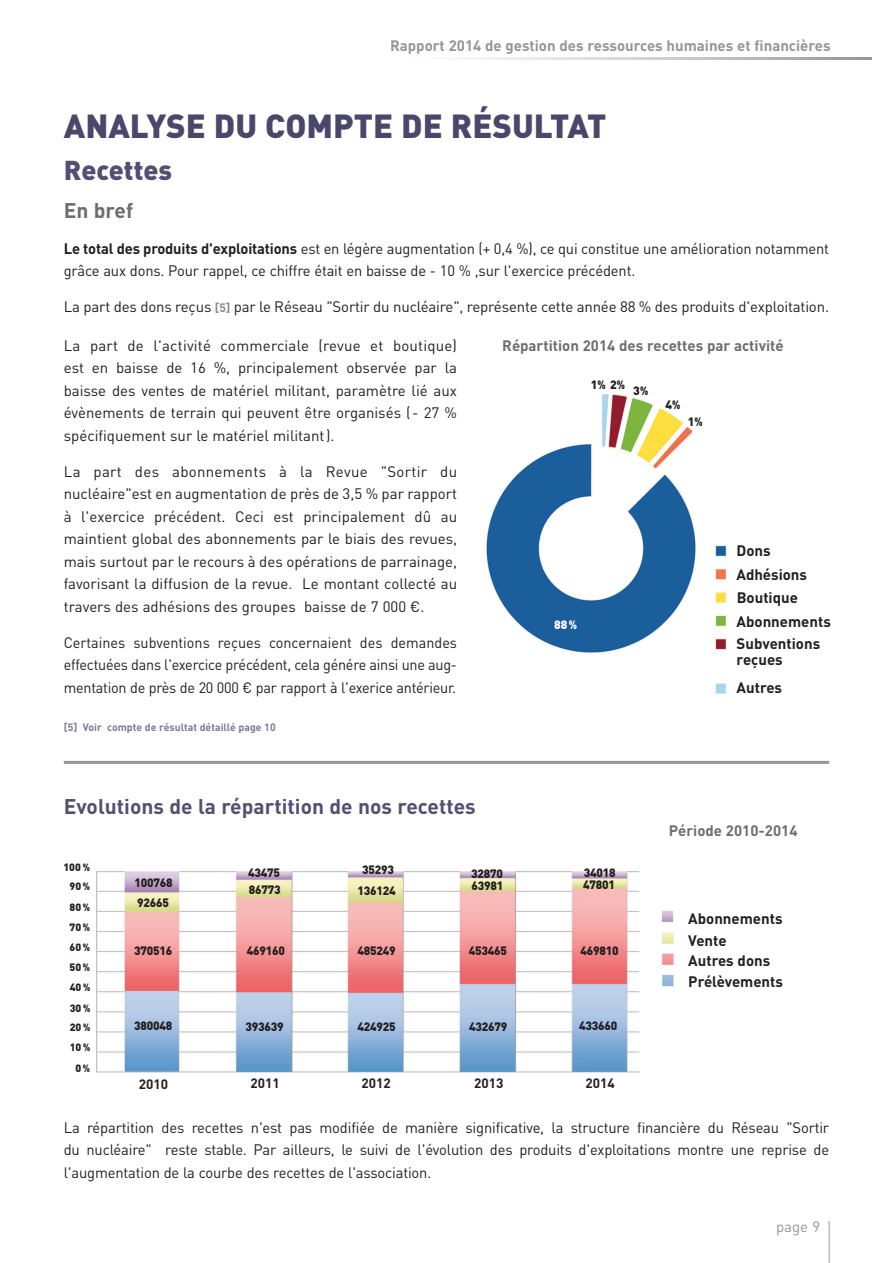
<style>
.page{position:relative;width:893px;height:1263px;background:#fff}
.page>*{position:absolute;margin:0;border:0;box-sizing:border-box;transform-origin:0 0}
.t1{font:900 33px "DIN Pro";color:#49486b}
.t2{font:900 27px "DIN Pro";color:#515071}
.t3{font:700 21px "DIN Pro";color:#515071}
.t4{font:700 21px "DIN Pro";color:#6c6d70}
.t5{font:15px/22.5px "DIN Pro";letter-spacing:-.01em;color:#231f20;text-align:justify}
.t6{font:15px/22.5px "DIN Pro";letter-spacing:-.01em;color:#231f20;text-align:justify;scale:.96 1}
.t7{font:700 15px/23.5px "DIN Pro";color:#231f20}
.t8{font:700 15px "DIN Pro";color:#939598}
.t9{font:700 15px "DIN Pro";color:#6c6d70}
.t10{font:15px "DIN Pro";color:#939598}
.t11{font:700 13.5px "DIN Pro";color:#231f20}
.t12{font:900 12px/17.2px "DIN Pro";letter-spacing:-.015em;color:#231f20}
.t13{font:900 12px "DIN Pro";color:#fff}
.t14{font:700 10.5px "DIN Pro";color:#7c7993}
.t15{font:900 10.5px/20.4px "DIN Pro";color:#231f20}
.s1{font-weight:700}
.s2{font-weight:700;font-size:12px;color:#87898c}
</style>
<div class="page">
<hr style="left:828px;top:1221px;width:2px;height:42px;background:#bcbdc0">
<img style="left:486px;top:394px;width:241px;height:300px">
<hr style="left:64px;top:761px;width:765px;height:3px;background:#95979a">
<img style="left:96px;top:871px;width:578px;height:202px">
<p class="t8" style="left:390px;top:35px;width:442px">Rapport 2014 de gestion des ressources humaines et financières</p>
<h1 class="t1" style="left:64px;top:103px;width:544px">ANALYSE DU COMPTE DE RÉSULTAT</h1>
<h2 class="t2" style="left:64px;top:152px;width:110px">Recettes</h2>
<h3 class="t4" style="left:64px;top:196px;width:71px">En bref</h3>
<p class="t5" style="left:64px;top:236px;width:767px"><span class="s1">Le total des produits d'exploitations</span> est en légère augmentation (+ 0,4 %), ce qui constitue une amélioration notamment grâce aux dons. Pour rappel, ce chiffre était en baisse de - 10 % ,sur l'exercice précédent.</p>
<p class="t5" style="left:64px;top:295px;width:767px">La part des dons reçus <span class="s2">[5]</span> par le Réseau "Sortir du nucléaire", représente cette année 88 % des produits d'exploitation.</p>
<p class="t5" style="left:64px;top:333px;width:395px">La part de l'activité commerciale (revue et boutique) est en baisse de 16 %, principalement observée par la baisse des ventes de matériel militant, paramètre lié aux évènements de terrain qui peuvent être organisés (- 27 % spécifiquement sur le matériel militant).</p>
<p class="t5" style="left:64px;top:459px;width:395px">La part des abonnements à la Revue "Sortir du nucléaire"est en augmentation de près de 3,5 % par rapport à l'exercice précédent. Ceci est principalement dû au maintient global des abonnements par le biais des revues, mais surtout par le recours à des opérations de parrainage, favorisant la diffusion de la revue. Le montant collecté au travers des adhésions des groupes baisse de 7 000 €.</p>
<p class="t6" style="left:64px;top:630px;width:411px">Certaines subventions reçues concernaient des demandes effectuées dans l'exercice précédent, cela génére ainsi une aug&shy;mentation de près de 20 000 € par rapport à l'exerice antérieur.</p>
<p class="t14" style="left:64px;top:720px;width:213px">[5] Voir compte de résultat détaillé page 10</p>
<p class="t9" style="left:502px;top:335px;width:283px">Répartition 2014 des recettes par activité</p>
<p class="t12" style="left:591px;top:375px;width:36px">1% 2%</p>
<p class="t12" style="left:633px;top:381px;width:16px">3%</p>
<p class="t12" style="left:665px;top:396px;width:16px">4%</p>
<p class="t12" style="left:688px;top:412px;width:16px">1%</p>
<p class="t7" style="left:736px;top:538px;width:96px">Dons<br>Adhésions<br>Boutique<br>Abonnements</p>
<p class="t7" style="left:737px;top:634px;width:85px;line-height:16.5px">Subventions reçues</p>
<p class="t7" style="left:737px;top:675px;width:47px">Autres</p>
<p class="t13" style="left:554px;top:616px;width:24px">88%</p>
<h3 class="t3" style="left:64px;top:792px;width:413px">Evolutions de la répartition de nos recettes</h3>
<p class="t15" style="left:63px;top:856px;width:28px">100 %</p>
<p class="t15" style="left:70px;top:875px;width:22px;line-height:21.1px">90%<br>80%</p>
<p class="t15" style="left:70px;top:916px;width:22px;text-align:justify">70% 60% 50% 40% 30%</p>
<p class="t15" style="left:70px;top:1017px;width:22px;text-align:center">20%<br>10%<br>0%</p>
<p class="t12" style="left:134px;top:873px;width:40px">100768</p>
<p class="t12" style="left:137px;top:894px;width:33px">92665</p>
<p class="t12" style="left:134px;top:942px;width:40px">370516</p>
<p class="t12" style="left:134px;top:1017px;width:40px">380048</p>
<p class="t12" style="left:248px;top:863px;width:34px">43475<br>86773</p>
<p class="t12" style="left:247px;top:942px;width:40px">469160</p>
<p class="t12" style="left:358px;top:859px;width:40px;line-height:20.4px;text-align:center">35293<br>136124</p>
<p class="t12" style="left:471px;top:864px;width:33px">32870</p>
<p class="t12" style="left:584px;top:863px;width:33px">34018</p>
<p class="t12" style="left:471px;top:877px;width:33px">63981</p>
<p class="t12" style="left:583px;top:875px;width:33px">47801</p>
<p class="t12" style="left:358px;top:941px;width:40px">485249</p>
<p class="t12" style="left:469px;top:941px;width:40px">453465</p>
<p class="t12" style="left:580px;top:942px;width:40px">469810</p>
<p class="t12" style="left:245px;top:1017px;width:40px">393639</p>
<p class="t12" style="left:358px;top:1017px;width:40px">424925</p>
<p class="t12" style="left:469px;top:1017px;width:40px">432679</p>
<p class="t12" style="left:579px;top:1017px;width:40px">433660</p>
<p class="t11" style="left:139px;top:1074px;width:31px">2010</p>
<p class="t11" style="left:250px;top:1074px;width:31px">2011</p>
<p class="t11" style="left:362px;top:1074px;width:31px">2012</p>
<p class="t11" style="left:474px;top:1074px;width:31px">2013</p>
<p class="t11" style="left:585px;top:1074px;width:31px">2014</p>
<p class="t9" style="left:669px;top:821px;width:130px">Période 2010-2014</p>
<p class="t7" style="left:688px;top:906px;width:96px;line-height:22px">Abonnements<br>Vente</p>
<p class="t7" style="left:688px;top:949px;width:96px;line-height:21px">Autres dons<br>Prélèvements</p>
<p class="t5" style="left:64px;top:1115px;width:767px">La répartition des recettes n'est pas modifiée de manière significative, la structure financière du Réseau "Sortir du nucléaire" reste stable. Par ailleurs, le suivi de l'évolution des produits d'exploitations montre une reprise de l'augmentation de la courbe des recettes de l'association.</p>
<p class="t10" style="left:776px;top:1216px;width:46px">page 9</p>
</div>
